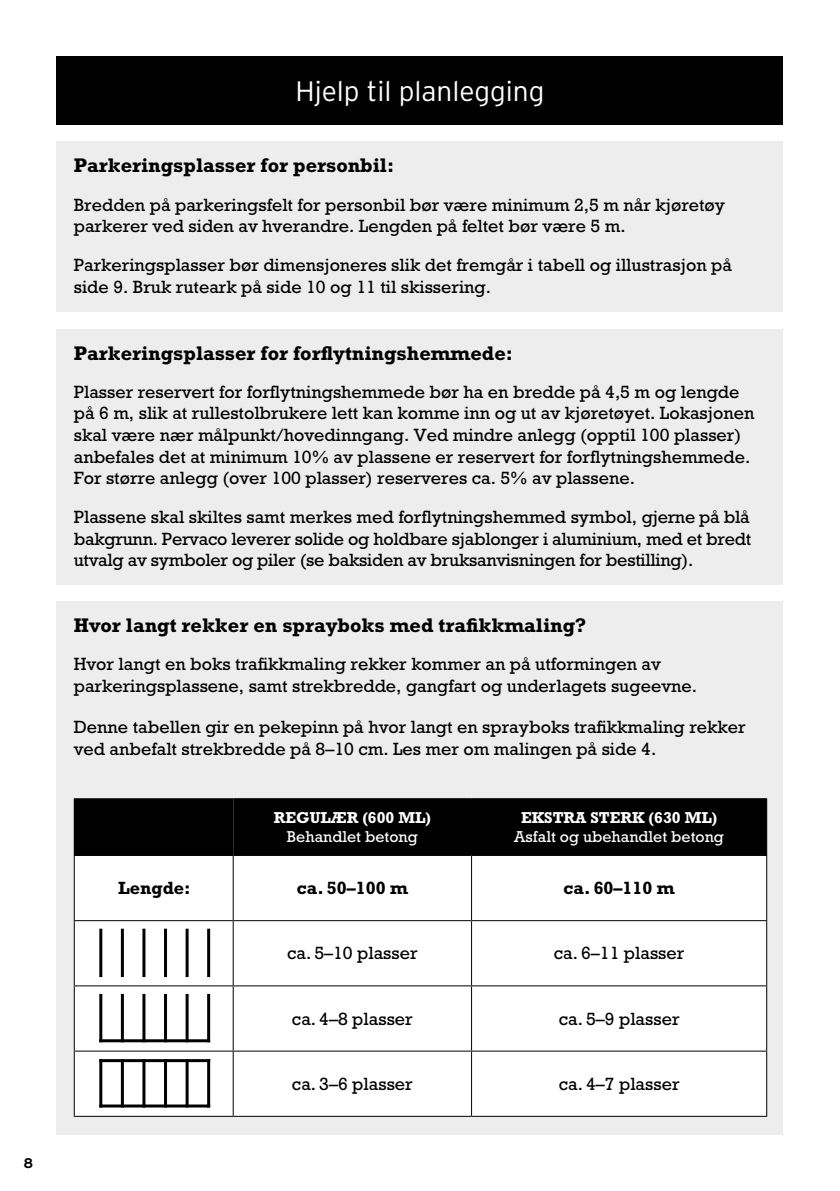
<style>
.page{position:relative;width:840px;height:1191px;background:#fff}
.page>*{position:absolute;margin:0;border:0;box-sizing:border-box;transform-origin:0 0}
.t1{font:300 28px "Interstate";color:#fff}
.t2{font:700 20px "Rockwell Std";color:#000}
.t3{font:18px/21.6px "Rockwell Std";color:#000}
.t4{font:700 18px "Rockwell Std";color:#000}
.t5{font:16px "Rockwell Std";color:#fff}
.t6{font:700 16px "Rockwell Std";color:#fff}
.t7{font:700 14px "Interstate";color:#000}
</style>
<div class="page">
<div style="left:57px;top:142px;width:725px;height:170px;background:#ededed"></div>
<div style="left:57px;top:329px;width:725px;height:255px;background:#ededed"></div>
<div style="left:57px;top:601px;width:725px;height:533px;background:#ededed"></div>
<div style="left:57px;top:57px;width:725px;height:68px;background:#000"></div>
<div style="left:74px;top:798px;width:159px;height:57px;background:#000"></div>
<div style="left:233px;top:799px;width:532px;height:56px;background:#000"></div>
<div style="left:75px;top:856px;width:690px;height:259px;background:#fff"></div>
<hr style="left:74px;top:856px;width:1px;height:64px;background:#000">
<hr style="left:232px;top:856px;width:1px;height:64px;background:#000">
<hr style="left:471px;top:856px;width:1px;height:64px;background:#000">
<hr style="left:765px;top:856px;width:1px;height:64px;background:#000">
<hr style="left:74px;top:920px;width:159px;height:1px;background:#000">
<hr style="left:74px;top:921px;width:1px;height:64px;background:#000">
<hr style="left:233px;top:920px;width:238px;height:1px;background:#000">
<hr style="left:232px;top:921px;width:1px;height:64px;background:#000">
<hr style="left:471px;top:920px;width:295px;height:1px;background:#000">
<hr style="left:471px;top:921px;width:1px;height:64px;background:#000">
<hr style="left:765px;top:921px;width:1px;height:64px;background:#000">
<hr style="left:74px;top:985px;width:159px;height:1px;background:#000">
<hr style="left:74px;top:986px;width:1px;height:64px;background:#000">
<hr style="left:233px;top:985px;width:238px;height:1px;background:#000">
<hr style="left:232px;top:986px;width:1px;height:64px;background:#000">
<hr style="left:471px;top:985px;width:295px;height:1px;background:#000">
<hr style="left:471px;top:986px;width:1px;height:64px;background:#000">
<hr style="left:765px;top:986px;width:1px;height:64px;background:#000">
<hr style="left:74px;top:1050px;width:159px;height:1px;background:#000">
<hr style="left:74px;top:1051px;width:1px;height:64px;background:#000">
<hr style="left:233px;top:1050px;width:238px;height:1px;background:#000">
<hr style="left:232px;top:1051px;width:1px;height:64px;background:#000">
<hr style="left:471px;top:1050px;width:295px;height:1px;background:#000">
<hr style="left:471px;top:1051px;width:1px;height:64px;background:#000">
<hr style="left:765px;top:1051px;width:1px;height:64px;background:#000">
<hr style="left:74px;top:1115px;width:159px;height:1px;background:#000">
<hr style="left:233px;top:1115px;width:238px;height:1px;background:#000">
<hr style="left:471px;top:1115px;width:295px;height:1px;background:#000">
<hr style="left:233px;top:798px;width:238px;height:1px;background:#000">
<hr style="left:471px;top:798px;width:295px;height:1px;background:#000">
<hr style="left:74px;top:855px;width:159px;height:1px;background:#000">
<hr style="left:233px;top:855px;width:238px;height:1px;background:#000">
<hr style="left:471px;top:855px;width:295px;height:1px;background:#000">
<hr style="left:765px;top:799px;width:1px;height:56px;background:#000">
<hr style="left:99px;top:1060px;width:3px;height:46px;background:#000">
<hr style="left:121px;top:1060px;width:3px;height:46px;background:#000">
<hr style="left:142px;top:1060px;width:3px;height:46px;background:#000">
<hr style="left:164px;top:1060px;width:3px;height:46px;background:#000">
<hr style="left:185px;top:1060px;width:3px;height:46px;background:#000">
<hr style="left:207px;top:1060px;width:3px;height:46px;background:#000">
<hr style="left:101px;top:1059px;width:107px;height:3px;background:#000">
<hr style="left:101px;top:1104px;width:107px;height:3px;background:#000">
<hr style="left:99px;top:995px;width:3px;height:45px;background:#000">
<hr style="left:121px;top:995px;width:3px;height:45px;background:#000">
<hr style="left:142px;top:995px;width:3px;height:45px;background:#000">
<hr style="left:164px;top:995px;width:3px;height:45px;background:#000">
<hr style="left:185px;top:995px;width:3px;height:45px;background:#000">
<hr style="left:207px;top:995px;width:3px;height:45px;background:#000">
<hr style="left:101px;top:1039px;width:107px;height:3px;background:#000">
<hr style="left:99px;top:930px;width:3px;height:45px;background:#000">
<hr style="left:121px;top:930px;width:3px;height:45px;background:#000">
<hr style="left:142px;top:930px;width:3px;height:45px;background:#000">
<hr style="left:164px;top:930px;width:3px;height:45px;background:#000">
<hr style="left:185px;top:930px;width:3px;height:45px;background:#000">
<hr style="left:207px;top:930px;width:3px;height:45px;background:#000">
<p class="t7" style="left:23px;top:1154px;width:11px">8</p>
<h1 class="t1" style="left:295px;top:75px;width:250px">Hjelp til planlegging</h1>
<p class="t2" style="left:74px;top:154px;width:321px">Parkeringsplasser for personbil:</p>
<p class="t3" style="left:74px;top:194px;width:652px">Bredden på parkeringsfelt for personbil bør være minimum 2,5 m når kjøretøy parkerer ved siden av hverandre. Lengden på feltet bør være 5 m.</p>
<p class="t3" style="left:74px;top:254px;width:659px">Parkeringsplasser bør dimensjoneres slik det fremgår i tabell og illustrasjon på side 9. Bruk ruteark på side 10 og 11 til skissering.</p>
<p class="t2" style="left:74px;top:341px;width:440px">Parkeringsplasser for forflytningshemmede:</p>
<p class="t3" style="left:74px;top:381px;width:681px">Plasser reservert for forflytningshemmede bør ha en bredde på 4,5 m og lengde på 6 m, slik at rullestolbrukere lett kan komme inn og ut av kjøretøyet. Lokasjonen skal være nær målpunkt/hovedinngang. Ved mindre anlegg (opptil 100 plasser) anbefales det at minimum 10% av plassene er reservert for forflytningshemmede.<br>For større anlegg (over 100 plasser) reserveres ca. 5% av plassene.</p>
<p class="t3" style="left:74px;top:506px;width:678px;text-align:justify">Plassene skal skiltes samt merkes med forflytningshemmed symbol, gjerne på blå bakgrunn. Pervaco leverer solide og holdbare sjablonger i aluminium, med et bredt utvalg av symboler og piler (se baksiden av bruksanvisningen for bestilling).</p>
<p class="t2" style="left:74px;top:613px;width:514px">Hvor langt rekker en sprayboks med trafikkmaling?</p>
<p class="t3" style="left:74px;top:653px;width:624px">Hvor langt en boks trafikkmaling rekker kommer an på utformingen av parkeringsplassene, samt strekbredde, gangfart og underlagets sugeevne.</p>
<p class="t3" style="left:74px;top:716px;width:673px">Denne tabellen gir en pekepinn på hvor langt en sprayboks trafikkmaling rekker ved anbefalt strekbredde på 8–10 cm. Les mer om malingen på side 4.</p>
<p class="t6" style="left:273px;top:808px;width:159px">REGULÆR (600 ML)</p>
<p class="t5" style="left:287px;top:827px;width:132px">Behandlet betong</p>
<p class="t6" style="left:520px;top:808px;width:197px">EKSTRA STERK (630 ML)</p>
<p class="t5" style="left:514px;top:827px;width:211px">Asfalt og ubehandlet betong</p>
<p class="t4" style="left:118px;top:877px;width:74px">Lengde:</p>
<p class="t4" style="left:296px;top:877px;width:113px">ca. 50–100 m</p>
<p class="t4" style="left:563px;top:877px;width:113px">ca. 60–110 m</p>
<p class="t3" style="left:287px;top:942px;width:132px">ca. 5–10 plasser</p>
<p class="t3" style="left:553px;top:942px;width:132px">ca. 6–11 plasser</p>
<p class="t3" style="left:292px;top:1007px;width:122px">ca. 4–8 plasser</p>
<p class="t3" style="left:558px;top:1007px;width:122px">ca. 5–9 plasser</p>
<p class="t3" style="left:292px;top:1072px;width:122px">ca. 3–6 plasser</p>
<p class="t3" style="left:558px;top:1072px;width:122px">ca. 4–7 plasser</p>
</div>
